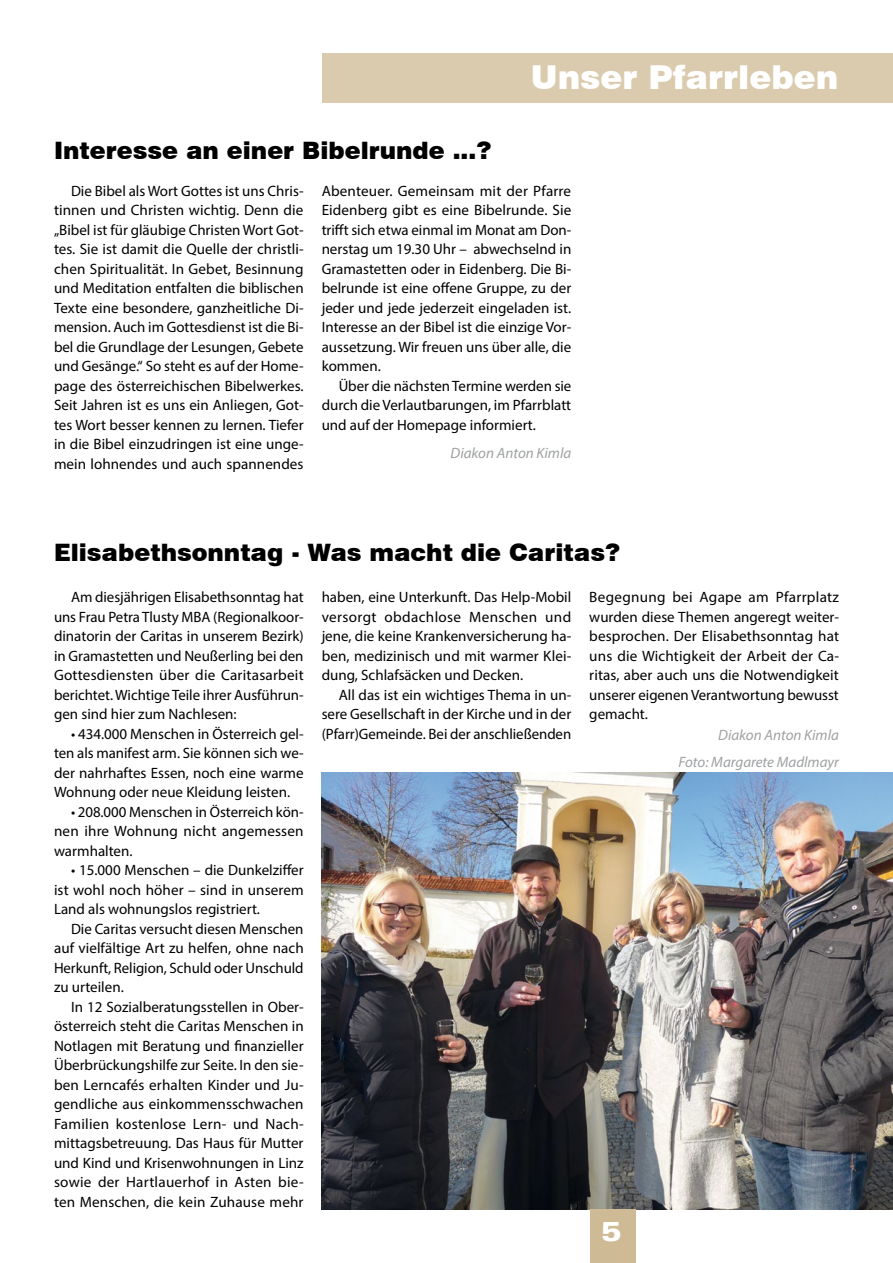
<style>
.page{position:relative;width:893px;height:1263px;background:#fff}
.page>*{position:absolute;margin:0;border:0;box-sizing:border-box;transform-origin:0 0}
.t1{font:900 33px "Swiss 721 BT";color:#fff}
.t2{font:900 expanded 27px "Zurich BT";color:#fff}
.t3{font:900 24px "Swiss 721 BT";color:#000}
.t4{font:15px/19.5px "Myriad Pro";color:#000;text-align:justify}
.t5{font:italic 15px "Myriad Pro";color:#9ea0a2}
</style>
<div class="page">
<img style="left:322px;top:772px;width:571px;height:438px">
<div style="left:590px;top:1209px;width:45px;height:54px;background:#cebb95"></div>
<div style="left:323px;top:53px;width:570px;height:50px;background:#dbcbae"></div>
<h1 class="t1" style="left:531px;top:57px;width:309px">Unser Pfarrleben</h1>
<h3 class="t3" style="left:54px;top:135px;width:439px">Interesse an einer Bibelrunde ...?</h3>
<p class="t4" style="left:322px;top:181px;width:251px">Abenteuer. Gemeinsam mit der Pfarre Eidenberg gibt es eine Bibelrunde. Sie trifft sich etwa einmal im Monat am Don&shy;nerstag um 19.30 Uhr – abwechselnd in Gramastetten oder in Eidenberg. Die Bi&shy;belrunde ist eine offene Gruppe, zu der jeder und jede jederzeit eingeladen ist.<br>Interesse an der Bibel ist die einzige Vor&shy;aussetzung. Wir freuen uns über alle, die kommen.</p>
<p class="t4" style="left:322px;top:376px;width:251px;text-indent:17px">Über die nächsten Termine werden sie durch die Verlautbarungen, im Pfarrblatt und auf der Homepage informiert.</p>
<p class="t5" style="left:451px;top:444px;width:122px">Diakon Anton Kimla</p>
<p class="t4" style="left:54px;top:181px;width:251px;text-indent:17px">Die Bibel als Wort Gottes ist uns Chris&shy;tinnen und Christen wichtig. Denn die „Bibel ist für gläubige Christen Wort Got&shy;tes. Sie ist damit die Quelle der christli&shy;chen Spiritualität. In Gebet, Besinnung und Meditation entfalten die biblischen Texte eine besondere, ganzheitliche Di&shy;mension. Auch im Gottesdienst ist die Bi&shy;bel die Grundlage der Lesungen, Gebete und Gesänge.“ So steht es auf der Home&shy;page des österreichischen Bibelwerkes.<br>Seit Jahren ist es uns ein Anliegen, Got&shy;tes Wort besser kennen zu lernen. Tiefer in die Bibel einzudringen ist eine unge&shy;mein lohnendes und auch spannendes</p>
<h3 class="t3" style="left:54px;top:538px;width:568px">Elisabethsonntag - Was macht die Caritas?</h3>
<p class="t4" style="left:589px;top:587px;width:251px">Begegnung bei Agape am Pfarrplatz wurden diese Themen angeregt weiter&shy;besprochen. Der Elisabethsonntag hat uns die Wichtigkeit der Arbeit der Ca&shy;ritas, aber auch uns die Notwendigkeit unserer eigenen Verantwortung bewusst gemacht.</p>
<p class="t4" style="left:322px;top:587px;width:251px">haben, eine Unterkunft. Das Help-Mobil versorgt obdachlose Menschen und jene, die keine Krankenversicherung ha&shy;ben, medizinisch und mit warmer Klei&shy;dung, Schlafsäcken und Decken.</p>
<p class="t4" style="left:322px;top:685px;width:251px;text-indent:17px">All das ist ein wichtiges Thema in un&shy;sere Gesellschaft in der Kirche und in der (Pfarr)Gemeinde. Bei der anschließenden</p>
<p class="t4" style="left:54px;top:587px;width:251px;text-indent:17px">Am diesjährigen Elisabethsonntag hat uns Frau Petra Tlusty MBA (Regionalkoor&shy;dinatorin der Caritas in unserem Bezirk) in Gramastetten und Neußerling bei den Gottesdiensten über die Caritasarbeit berichtet. Wichtige Teile ihrer Ausführun&shy;gen sind hier zum Nachlesen:</p>
<p class="t4" style="left:54px;top:724px;width:251px;text-indent:17px">• 434.000 Menschen in Österreich gel&shy;ten als manifest arm. Sie können sich we&shy;der nahrhaftes Essen, noch eine warme Wohnung oder neue Kleidung leisten.</p>
<p class="t4" style="left:54px;top:802px;width:251px;text-indent:17px">• 208.000 Menschen in Österreich kön&shy;nen ihre Wohnung nicht angemessen warmhalten.</p>
<p class="t4" style="left:54px;top:860px;width:251px;text-indent:17px">• 15.000 Menschen – die Dunkelziffer ist wohl noch höher – sind in unserem Land als wohnungslos registriert.</p>
<p class="t4" style="left:54px;top:919px;width:251px;text-indent:17px">Die Caritas versucht diesen Menschen auf vielfältige Art zu helfen, ohne nach Herkunft, Religion, Schuld oder Unschuld zu urteilen.</p>
<p class="t4" style="left:54px;top:997px;width:251px;text-indent:17px">In 12 Sozialberatungsstellen in Ober&shy;österreich steht die Caritas Menschen in Notlagen mit Beratung und finanzieller Überbrückungshilfe zur Seite. In den sie&shy;ben Lerncafés erhalten Kinder und Ju&shy;gendliche aus einkommensschwachen Familien kostenlose Lern- und Nach&shy;mittagsbetreuung. Das Haus für Mutter und Kind und Krisenwohnungen in Linz sowie der Hartlauerhof in Asten bie&shy;ten Menschen, die kein Zuhause mehr</p>
<p class="t5" style="left:718px;top:725px;width:122px">Diakon Anton Kimla</p>
<p class="t5" style="left:679px;top:752px;width:162px">Foto: Margarete Madlmayr</p>
<h2 class="t2" style="left:601px;top:1216px;width:22px">5</h2>
</div>
